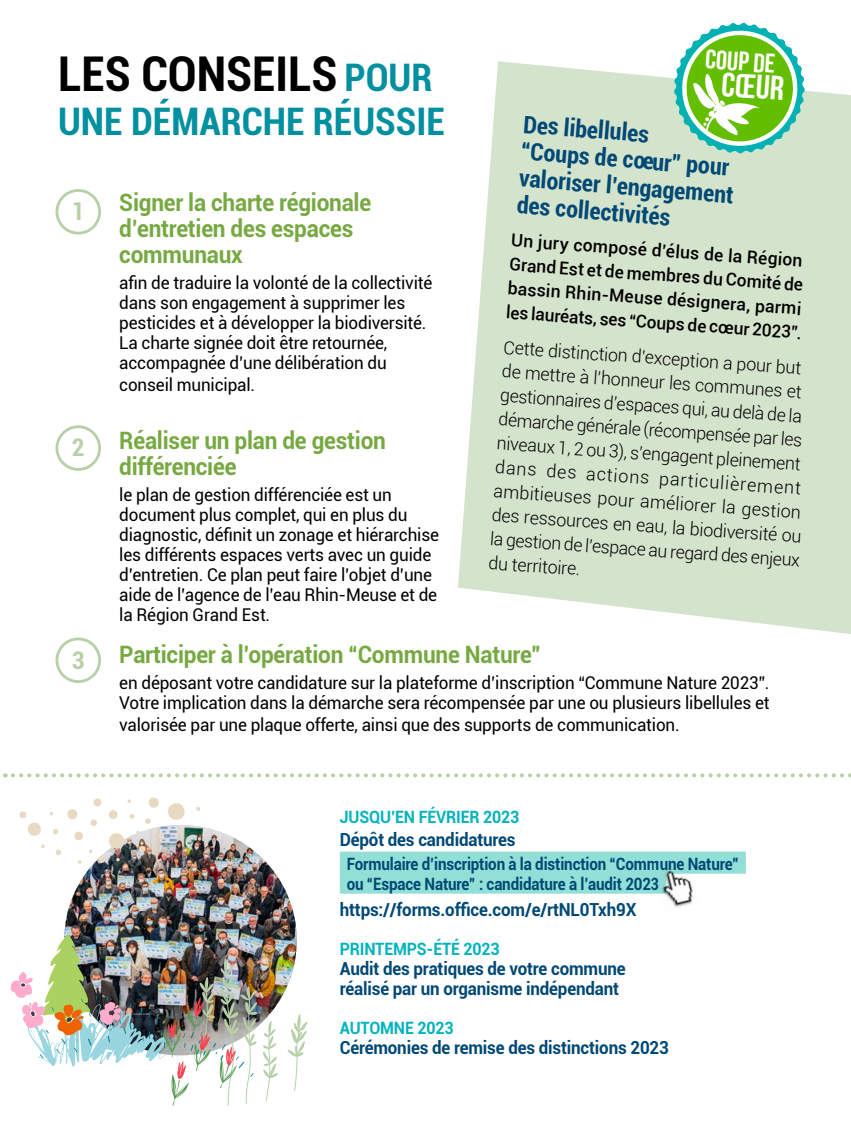
<style>
.page{position:relative;width:851px;height:1134px;background:#fff}
.page>*{position:absolute;margin:0;border:0;box-sizing:border-box;transform-origin:0 0}
.t1{font:700 condensed 48px "Roboto";color:#000}
.t2{font:700 condensed 38px "Roboto";color:#0090a0}
.t3{font:700 33.6px "Bebas Neue";color:#fff;scale:1.05 1}
.t4{font:700 26.8px "Bebas Neue";color:#fff;scale:1.05 1}
.t5{font:700 condensed 24.2px "Roboto";color:#b7d0a8}
.t6{font:700 24px/26px "Roboto";letter-spacing:-.01em;color:#77a942;scale:.94 1}
.t7{font:700 condensed 24px/27px "Roboto";color:#004875}
.t8{font:300 18px/24px "Roboto";color:#000}
.t9{font:700 18px/20px "Roboto";letter-spacing:-.01em;color:#004875;scale:.94 1}
.t10{font:17.6px/20px "Roboto";letter-spacing:-.01em;color:#000}
.t11{font:500 17.6px/24px "Roboto";color:#000}
.t12{font:700 17px/20px "Roboto";letter-spacing:-.01em;color:#004875;scale:.89 1}
.t13{font:700 17px "Roboto";letter-spacing:-.01em;color:#00b3bd;scale:.94 1}
.s1{font-size:38px;color:#0090a0}
</style>
<div class="page">
<img style="left:64px;top:827px;width:233px;height:176px">
<div style="left:55px;top:189px;width:46px;height:46px;border:3px solid #b7d0a8;border-radius:50%"></div>
<div style="left:55px;top:425px;width:46px;height:46px;border:3px solid #b7d0a8;border-radius:50%"></div>
<div style="left:55px;top:637px;width:46px;height:46px;border:3px solid #b7d0a8;border-radius:50%"></div>
<svg style="left:458px;top:61px;width:392px;height:573px;background:#d8e5d0"></svg>
<svg style="left:673px;top:23px;width:132px;height:130px"></svg>
<img style="left:19px;top:797px;width:182px;height:67px">
<svg style="left:287px;top:1014px;width:21px;height:77px"></svg>
<div style="left:340px;top:852px;width:405px;height:22px;background:#92dfd7"></div>
<div style="left:340px;top:872px;width:326px;height:22px;background:#92dfd7"></div>
<img style="left:653px;top:870px;width:45px;height:38px">
<svg style="left:13px;top:773px;width:838px;height:4px"></svg>
<img style="left:10px;top:935px;width:268px;height:171px">
<h3 class="t4" style="left:706px;top:44px;width:68px;rotate:4deg">COUP DE</h3>
<h3 class="t3" style="left:722px;top:66px;width:61px;rotate:4deg">CŒUR</h3>
<h1 class="t1" style="left:58px;top:40px;width:375px">LES CONSEILS <span class="s1">POUR</span></h1>
<h2 class="t2" style="left:58px;top:94px;width:388px">UNE DÉMARCHE RÉUSSIE</h2>
<h3 class="t7" style="left:523px;top:110px;width:217px;rotate:4deg">Des libellules<br>“Coups de cœur” pour valoriser l’engagement des collectivités</h3>
<h3 class="t6" style="left:119px;top:188px;width:269px">Signer la charte régionale d’entretien des espaces communaux</h3>
<p class="t10" style="left:119px;top:272px;width:314px">afin de traduire la volonté de la collectivité dans son engagement à supprimer les pesticides et à développer la biodiversité.<br>La charte signée doit être retournée, accompagnée d’une délibération du</p>
<p class="t10" style="left:119px;top:374px;width:137px">conseil municipal.</p>
<h3 class="t6" style="left:119px;top:426px;width:285px">Réaliser un plan de gestion différenciée</h3>
<p class="t10" style="left:119px;top:484px;width:321px">le plan de gestion différenciée est un document plus complet, qui en plus du diagnostic, définit un zonage et hiérarchise les différents espaces verts avec un guide d’entretien. Ce plan peut faire l’objet d’une aide de l’agence de l’eau Rhin-Meuse et de la Région Grand Est.</p>
<h3 class="t6" style="left:119px;top:640px;width:450px">Participer à l’opération “Commune Nature”</h3>
<p class="t10" style="left:119px;top:672px;width:651px">en déposant votre candidature sur la plateforme d’inscription “Commune Nature 2023”.<br>Votre implication dans la démarche sera récompensée par une ou plusieurs libellules et</p>
<p class="t10" style="left:119px;top:714px;width:561px">valorisée par une plaque offerte, ainsi que des supports de communication.</p>
<h3 class="t5" style="left:72px;top:195px;width:14px">1</h3>
<p class="t11" style="left:512px;top:228px;width:298px;rotate:4deg">Un jury composé d’élus de la Région Grand Est et de membres du Comité de bassin Rhin-Meuse désignera, parmi les lauréats, ses “Coups de cœur 2023”.</p>
<p class="t8" style="left:504px;top:335px;width:312px;rotate:4deg">Cette distinction d’exception a pour but de mettre à l’honneur les communes et gestionnaires d’espaces qui, au delà de la démarche générale (récompensée par les niveaux 1, 2 ou 3), s’engagent pleinement dans des actions particulièrement ambitieuses pour améliorer la gestion des ressources en eau, la biodiversité ou la gestion de l’espace au regard des enjeux du territoire.</p>
<h3 class="t5" style="left:72px;top:431px;width:14px">2</h3>
<h3 class="t5" style="left:72px;top:643px;width:14px">3</h3>
<p class="t13" style="left:340px;top:805px;width:192px">JUSQU’EN FÉVRIER 2023</p>
<p class="t9" style="left:340px;top:828px;width:188px">Dépôt des candidatures</p>
<p class="t12" style="left:346px;top:853px;width:442px">Formulaire d’inscription à la distinction “Commune Nature” ou “Espace Nature” : candidature à l’audit 2023</p>
<p class="t9" style="left:340px;top:898px;width:317px">https://forms.office.com/e/rtNL0Txh9X</p>
<p class="t13" style="left:340px;top:937px;width:172px">PRINTEMPS-ÉTÉ 2023</p>
<p class="t9" style="left:340px;top:957px;width:305px">Audit des pratiques de votre commune réalisé par un organisme indépendant</p>
<p class="t13" style="left:340px;top:1016px;width:123px">AUTOMNE 2023</p>
<p class="t9" style="left:340px;top:1036px;width:351px">Cérémonies de remise des distinctions 2023</p>
</div>
